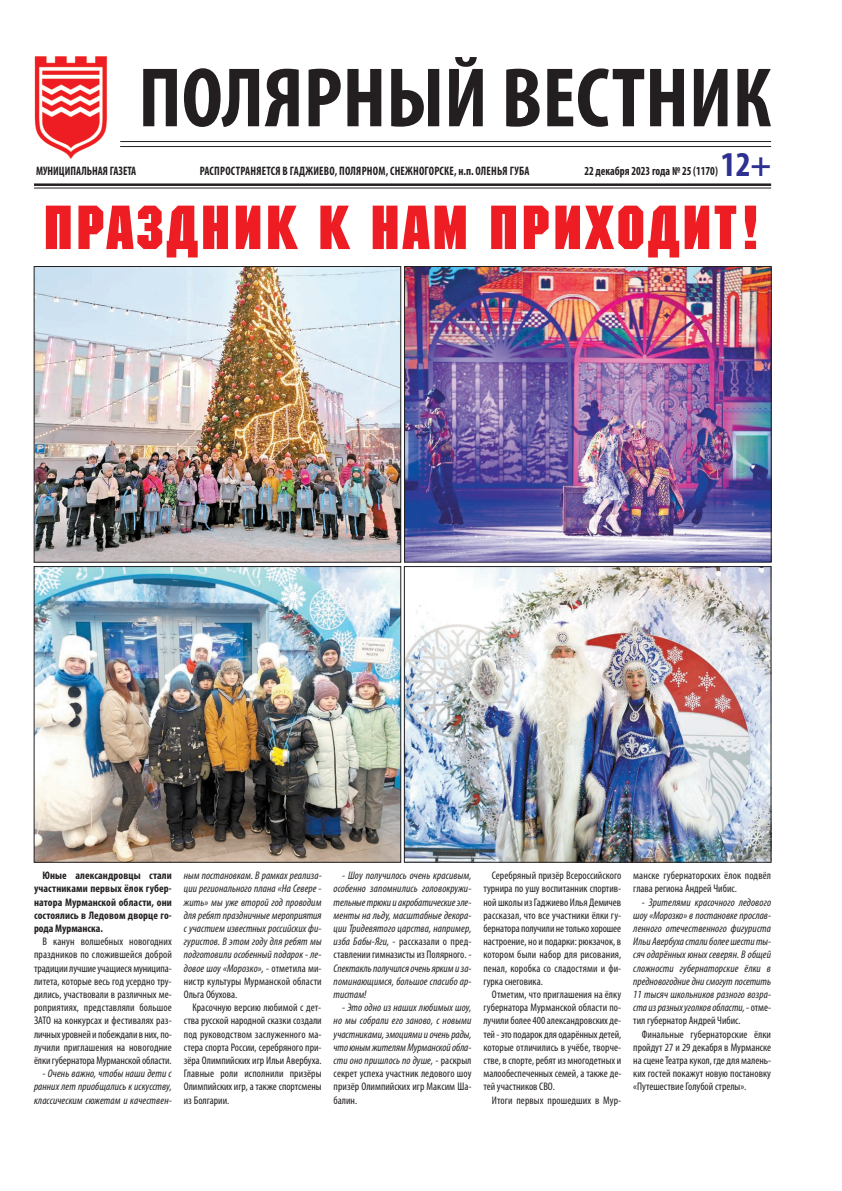
<style>
.page{position:relative;width:842px;height:1191px;background:#fff}
.page>*{position:absolute;margin:0;border:0;box-sizing:border-box;transform-origin:0 0}
.t1{font:700 condensed 85px "Myriad Pro";color:#231f20}
.t2{font:700 62px "Machine";letter-spacing:.05em;color:#ee1d23}
.t3{font:700 condensed 35px "Myriad Pro";color:#2e3092}
.t4{font:700 condensed 12.3px "Myriad Pro";letter-spacing:.015em;color:#231f20;scale:.9 1}
.t5{font:condensed 11px/13.2px "Myriad Pro";color:#231f20;text-align:justify}
.t6{font:italic condensed 11px/13.2px "Myriad Pro";letter-spacing:.005em;color:#231f20;text-align:justify}
.t7{font:700 condensed 11px/13.2px "Myriad Pro";letter-spacing:.01em;color:#231f20;text-align:justify}
.s1{font-style:normal}
</style>
<div class="page">
<img style="left:34px;top:57px;width:74px;height:102px">
<hr style="left:120px;top:141px;width:651px;height:1px;background:#231f20">
<hr style="left:120px;top:146px;width:651px;height:1px;background:#231f20">
<hr style="left:34px;top:183px;width:737px;height:3px;background:#231f20">
<hr style="left:34px;top:188px;width:737px;height:1px;background:#231f20">
<img style="left:36px;top:268px;width:363px;height:292px">
<div style="left:34px;top:266px;width:367px;height:296px;border:1px solid #231f20"></div>
<img style="left:406px;top:268px;width:363px;height:292px">
<div style="left:404px;top:266px;width:367px;height:296px;border:1px solid #231f20"></div>
<img style="left:36px;top:568px;width:363px;height:292px">
<div style="left:34px;top:566px;width:367px;height:296px;border:1px solid #231f20"></div>
<img style="left:406px;top:568px;width:363px;height:292px">
<div style="left:404px;top:566px;width:367px;height:296px;border:1px solid #231f20"></div>
<h1 class="t1" style="left:138px;top:47px;width:634px">ПОЛЯРНЫЙ ВЕСТНИК</h1>
<h3 class="t3" style="left:721px;top:143px;width:52px">12+</h3>
<p class="t4" style="left:36px;top:164px;width:113px">МУНИЦИПАЛЬНАЯ ГАЗЕТА</p>
<p class="t4" style="left:200px;top:164px;width:368px">РАСПРОСТРАНЯЕТСЯ В ГАДЖИЕВО, ПОЛЯРНОМ, СНЕЖНОГОРСКЕ, н.п. ОЛЕНЬЯ ГУБА</p>
<p class="t4" style="left:584px;top:164px;width:150px">22 декабря 2023 года № 25 (1170)</p>
<h2 class="t2" style="left:43px;top:191px;width:720px">ПРАЗДНИК К НАМ ПРИХОДИТ!</h2>
<p class="t7" style="left:34px;top:868px;width:139px;text-indent:9px">Юные александровцы стали участниками первых ёлок губер&shy;натора Мурманской области, они состоялись в Ледовом дворце го&shy;рода Мурманска.</p>
<p class="t5" style="left:34px;top:934px;width:139px;text-indent:9px">В канун волшебных новогодних праздников по сложившейся доброй традиции лучшие учащиеся муниципа&shy;литета, которые весь год усердно тру&shy;дились, участвовали в различных ме&shy;роприятиях, представляли большое ЗАТО на конкурсах и фестивалях раз&shy;личных уровней и побеждали в них, по&shy;лучили приглашения на новогодние ёлки губернатора Мурманской области.</p>
<p class="t6" style="left:34px;top:1066px;width:139px;text-indent:9px">- Очень важно, чтобы наши дети с ранних лет приобщались к искусству, классическим сюжетам и качествен-</p>
<p class="t6" style="left:184px;top:868px;width:139px">ным постановкам. В рамках реализа&shy;ции регионального плана «На Севере - жить» мы уже второй год проводим для ребят праздничные мероприятия с участием известных российских фи&shy;гуристов. В этом году для ребят мы подготовили особенный подарок - ле&shy;довое шоу «Морозко», <span class="s1">- отметила ми&shy;нистр культуры Мурманской области Ольга Обухова.</span></p>
<p class="t5" style="left:184px;top:1000px;width:139px;text-indent:9px">Красочную версию любимой с дет&shy;ства русской народной сказки создали под руководством заслуженного ма&shy;стера спорта России, серебряного при&shy;зёра Олимпийских игр Ильи Авербуха.<br>Главные роли исполнили призёры Олимпийских игр, а также спортсмены из Болгарии.</p>
<p class="t6" style="left:334px;top:868px;width:139px;text-indent:9px">- Шоу получилось очень красивым, особенно запомнились головокружи&shy;тельные трюки и акробатические эле&shy;менты на льду, масштабные декора&shy;ции Тридевятого царства, например, изба Бабы-Яги, <span class="s1">- рассказали о пред&shy;ставлении гимназисты из Полярного.</span> - Спектакль получился очень ярким и за&shy;поминающимся, большое спасибо ар&shy;тистам!</p>
<p class="t6" style="left:334px;top:1000px;width:139px;text-indent:9px">- Это одно из наших любимых шоу, но мы собрали его заново, с новыми участниками, эмоциями и очень рады, что юным жителям Мурманской обла&shy;сти оно пришлось по душе, <span class="s1">- раскрыл секрет успеха участник ледового шоу призёр Олимпийских игр Максим Ша&shy;балин.</span></p>
<p class="t5" style="left:483px;top:868px;width:139px;text-indent:9px">Серебряный призёр Всероссийского турнира по ушу воспитанник спортив&shy;ной школы из Гаджиево Илья Демичев рассказал, что все участники ёлки гу&shy;бернатора получили не только хорошее настроение, но и подарки: рюкзачок, в котором были набор для рисования, пенал, коробка со сладостями и фи&shy;гурка снеговика.</p>
<p class="t5" style="left:483px;top:987px;width:139px;text-indent:9px">Отметим, что приглашения на ёлку губернатора Мурманской области по&shy;лучили более 400 александровских де&shy;тей - это подарок для одарённых детей, которые отличились в учёбе, творче&shy;стве, в спорте, ребят из многодетных и малообеспеченных семей, а также де&shy;тей участников СВО.</p>
<p class="t5" style="left:492px;top:1093px;width:131px">Итоги первых прошедших в Мур-</p>
<p class="t5" style="left:633px;top:868px;width:139px">манске губернаторских ёлок подвёл глава региона Андрей Чибис.</p>
<p class="t6" style="left:633px;top:895px;width:139px;text-indent:9px">- Зрителями красочного ледового шоу «Морозко» в постановке прослав&shy;ленного отечественного фигуриста Ильи Авербуха стали более шести ты&shy;сяч одарённых юных северян. В общей сложности губернаторские ёлки в предновогодние дни смогут посетить 11 тысяч школьников разного возра&shy;ста из разных уголков области,<span class="s1">- отме&shy;тил губернатор Андрей Чибис.</span></p>
<p class="t5" style="left:633px;top:1027px;width:139px;text-indent:9px">Финальные губернаторские ёлки пройдут 27 и 29 декабря в Мурманске на сцене Театра кукол, где для малень&shy;ких гостей покажут новую постановку «Путешествие Голубой стрелы».</p>
</div>
